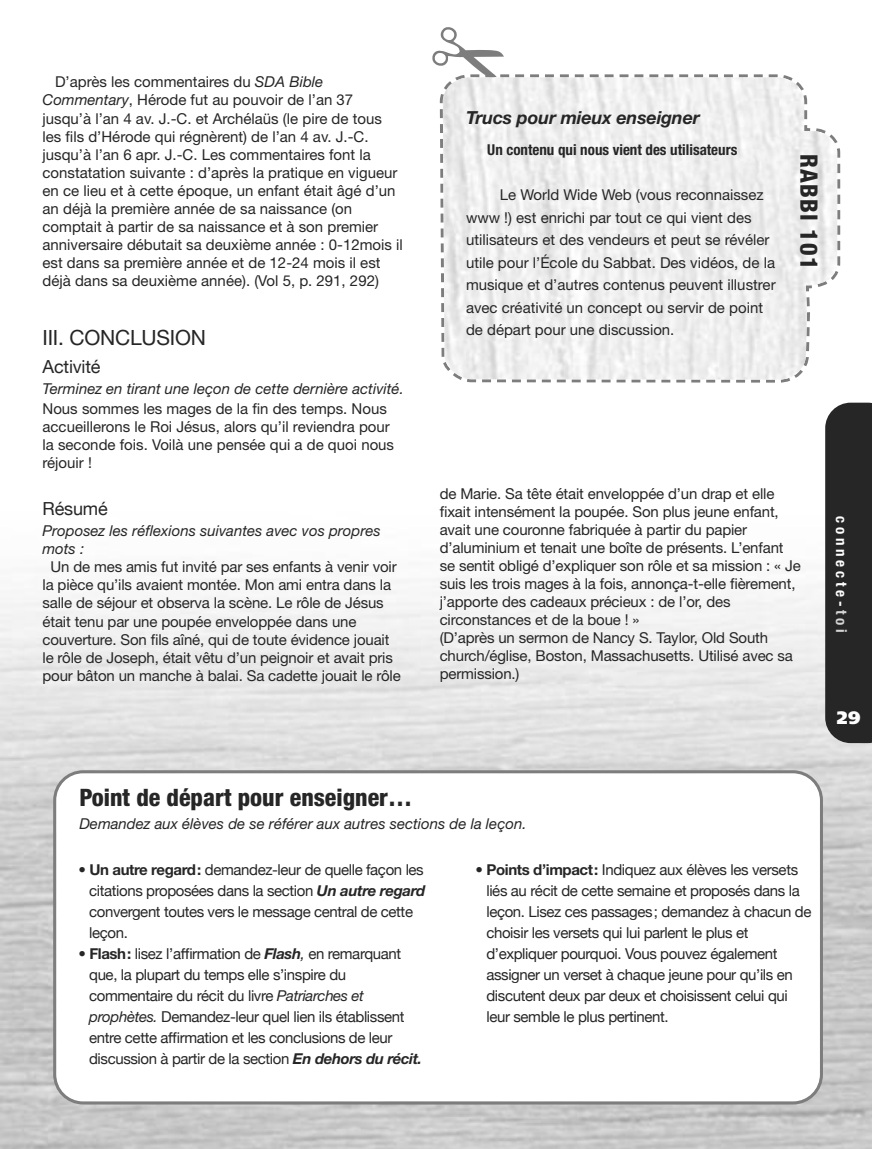
<style>
.page{position:relative;width:872px;height:1149px;background:#fff}
.page>*{position:absolute;margin:0;border:0;box-sizing:border-box;transform-origin:0 0}
.t1{font:800 condensed 24px "Helvetica Neue LT Std";color:#272627}
.t2{font:800 condensed 24px "Helvetica Neue LT Std";letter-spacing:.05em;color:#272627}
.t3{font:21px "Helvetica Neue LT Std";letter-spacing:-.01em;color:#272627}
.t4{font:italic 700 18px "Helvetica Neue LT Std";letter-spacing:-.01em;color:#272627}
.t5{font:18px "Helvetica Neue";letter-spacing:-.01em;color:#272627}
.t6{font:900 18px "Frutiger";color:#fff}
.t7{font:15px/18.1px "Helvetica Neue LT Std";color:#272627}
.t8{font:15px/21px "Helvetica Neue";letter-spacing:-.025em;color:#272627}
.t9{font:italic 15px/18.1px "Helvetica Neue LT Std";color:#272627}
.t10{font:700 condensed 15px "Helvetica Neue LT Std";color:#272627}
.t11{font:700 condensed 15px "Helvetica Neue";letter-spacing:.25em;color:#fff}
.s1{font-style:italic}
.s2{color:#d4d4d4}
.s3{font-family:"Helvetica Neue LT Std"}
.s4{font-family:"Helvetica Neue LT Std";font-weight:700}
.s5{font-family:"Helvetica Neue LT Std";font-weight:700;font-style:italic}
.s6{font-family:"Helvetica Neue LT Std";font-style:italic}
</style>
<div class="page">
<img style="left:0;top:575px;width:872px;height:573px">
<svg style="left:463px;top:141px;width:378px;height:242px"></svg>
<img style="left:443px;top:77px;width:394px;height:302px">
<div style="left:825px;top:402px;width:47px;height:340px;background:#272627"></div>
<svg style="left:53px;top:770px;width:770px;height:334px"></svg>
<svg style="left:439px;top:74px;width:68px;height:11px"></svg>
<p class="t7" style="left:43px;top:74px;width:362px;text-indent:13px">D’après les commentaires du <span class="s1">SDA Bible Commentary</span>, Hérode fut au pouvoir de l’an 37 jusqu’à l’an 4 av. J.-C. et Archélaüs (le pire de tous les fils d’Hérode qui régnèrent) de l’an 4 av. J.-C. jusqu’à l’an 6 apr. J.-C. Les commentaires font la constatation suivante : d’après la pratique en vigueur en ce lieu et à cette époque, un enfant était âgé d’un an déjà la première année de sa naissance (on comptait à partir de sa naissance et à son premier anniversaire débutait sa deuxième année : 0-12mois il est dans sa première année et de 12-24 mois il est déjà dans sa deuxième année). (Vol 5, p. 291, 292)</p>
<h2 class="t3" style="left:43px;top:330px;width:165px">III. CONCLUSION</h2>
<p class="t5" style="left:43px;top:355px;width:60px">Activité</p>
<p class="t9" style="left:43px;top:380px;width:363px">Terminez en tirant une leçon de cette dernière activité.</p>
<p class="t7" style="left:43px;top:400px;width:353px">Nous sommes les mages de la fin des temps. Nous accueillerons le Roi Jésus, alors qu’il reviendra pour la seconde fois. Voilà une pensée qui a de quoi nous réjouir !</p>
<p class="t5" style="left:43px;top:497px;width:67px">Résumé</p>
<p class="t9" style="left:43px;top:523px;width:340px">Proposez les réflexions suivantes avec vos propres mots :</p>
<p class="t7" style="left:43px;top:559px;width:360px;text-indent:8px">Un de mes amis fut invité par ses enfants à venir voir la pièce qu’ils avaient montée. Mon ami entra dans la salle de séjour et observa la scène. Le rôle de Jésus était tenu par une poupée enveloppée dans une couverture. Son fils aîné, qui de toute évidence jouait le rôle de Joseph, était vêtu d’un peignoir et avait pris pour bâton un manche à balai. Sa cadette jouait le rôle</p>
<p class="t4" style="left:466px;top:111px;width:235px">Trucs pour mieux enseigner</p>
<p class="t10" style="left:487px;top:144px;width:252px">Un contenu qui nous vient des utilisateurs</p>
<p class="t7" style="left:466px;top:185px;width:311px;line-height:22.5px;text-indent:34px">Le World Wide Web (vous reconnaissez www !) est enrichi par tout ce qui vient des utilisateurs et des vendeurs et peut se révéler utile pour l’École du Sabbat. Des vidéos, de la musique et d’autres contenus peuvent illustrer avec créativité un concept ou servir de point de départ pour une discussion.</p>
<h1 class="t2" style="left:817px;top:154px;width:117px;rotate:90deg">RABBI 101</h1>
<p class="t7" style="left:440px;top:485px;width:362px">de Marie. Sa tête était enveloppée d’un drap et elle fixait intensément la poupée. Son plus jeune enfant, avait une couronne fabriquée à partir du papier d’aluminium et tenait une boîte de présents. L’enfant se sentit obligé d’expliquer son rôle et sa mission : « Je suis les trois mages à la fois, annonça-t-elle fièrement, j’apporte des cadeaux précieux : de l’or, des circonstances et de la boue ! »<br>(D’après un sermon de Nancy S. Taylor, Old South church/église, Boston, Massachusetts. Utilisé avec sa permission.)</p>
<p class="t11" style="left:850px;top:516px;width:118px;rotate:90deg">connecte-<span class="s2">toi</span></p>
<p class="t6" style="left:836px;top:710px;width:25px">29</p>
<h1 class="t1" style="left:79px;top:789px;width:334px">Point de départ pour enseigner…</h1>
<p class="t9" style="left:79px;top:815px;width:448px">Demandez aux élèves de se référer aux autres sections de la leçon.</p>
<p class="t8" style="left:89px;top:858px;width:338px;text-indent:-11px"><span class="s3">•</span> <span class="s4">Un autre regard:</span> demandez-leur de quelle façon les citations proposées dans la section <span class="s5">Un autre regard </span>convergent toutes vers le message central de cette leçon.</p>
<p class="t8" style="left:89px;top:942px;width:334px;text-indent:-11px"><span class="s3">•</span> <span class="s4">Flash:</span> lisez l’affirmation de <span class="s5">Flash</span><span class="s6">,</span> en remarquant que, la plupart du temps elle s’inspire du commentaire du récit du livre <span class="s6">Patriarches et prophètes.</span> Demandez-leur quel lien ils établissent entre cette affirmation et les conclusions de leur discussion à partir de la section <span class="s5">En dehors du récit.</span></p>
<p class="t8" style="left:486px;top:858px;width:326px;text-indent:-11px"><span class="s3">•</span> <span class="s4">Points d’impact:</span> Indiquez aux élèves les versets liés au récit de cette semaine et proposés dans la leçon. Lisez ces passages; demandez à chacun de choisir les versets qui lui parlent le plus et d’expliquer pourquoi. Vous pouvez également assigner un verset à chaque jeune pour qu’ils en discutent deux par deux et choisissent celui qui leur semble le plus pertinent.</p>
</div>
